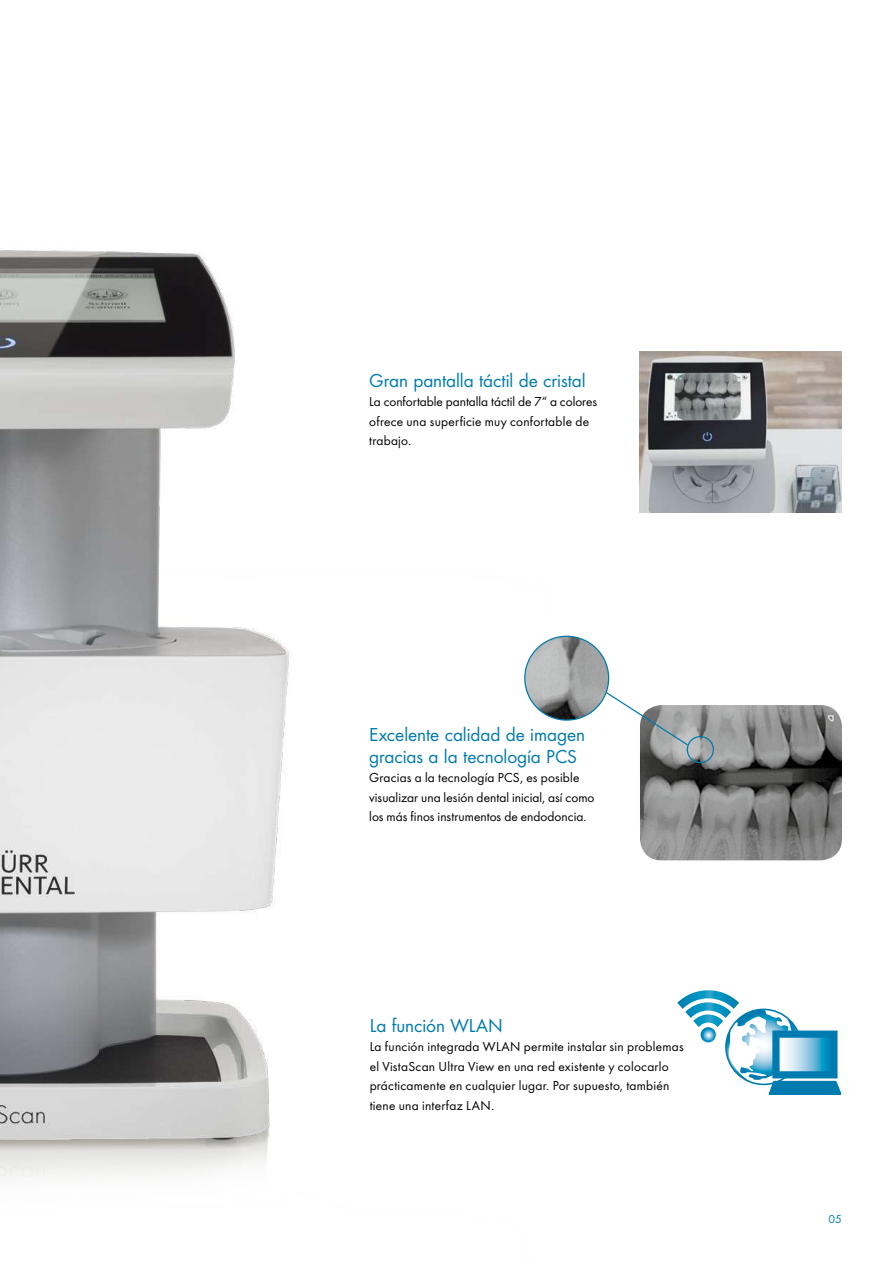
<style>
.page{position:relative;width:893px;height:1263px;background:#fff}
.page>*{position:absolute;margin:0;border:0;box-sizing:border-box;transform-origin:0 0}
.t1{font:19.5px/21.3px "Futura Boo";color:#007baf}
.t2{font:13.5px/19.5px "Futura Boo";letter-spacing:.015em;color:#000}
.t3{font:12px "Futura Boo";color:#007baf}
</style>
<div class="page">
<img style="left:0;top:250px;width:549px;height:928px">
<img style="left:640px;top:705px;width:202px;height:155px">
<img style="left:525px;top:636px;width:84px;height:84px;border-radius:42px">
<img style="left:640px;top:351px;width:202px;height:162px">
<svg style="left:605px;top:691px;width:84px;height:55px"></svg>
<div style="left:687px;top:736px;width:27px;height:27px;border:1px solid #007baf;border-radius:50%"></div>
<hr style="left:769px;top:1092px;width:72px;height:3px;background:#007baf">
<svg style="left:677px;top:990px;width:164px;height:102px"></svg>
<h1 class="t1" style="left:369px;top:368px;width:218px">Gran pantalla táctil de cristal</h1>
<p class="t2" style="left:369px;top:391px;width:229px">La confortable pantalla táctil de 7“ a colores ofrece una superficie muy confortable de trabajo.</p>
<h1 class="t1" style="left:369px;top:723px;width:217px">Excelente calidad de imagen gracias a la tecnología PCS</h1>
<p class="t2" style="left:369px;top:767px;width:227px">Gracias a la tecnología PCS, es posible visualizar una lesión dental inicial, así como los más finos instrumentos de endodoncia.</p>
<h1 class="t1" style="left:370px;top:1013px;width:135px">La función WLAN</h1>
<p class="t2" style="left:370px;top:1036px;width:316px">La función integrada WLAN permite instalar sin problemas el VistaScan Ultra View en una red existente y colocarlo prácticamente en cualquier lugar. Por supuesto, también tiene una interfaz LAN.</p>
<p class="t3" style="left:829px;top:1210px;width:15px">05</p>
</div>
